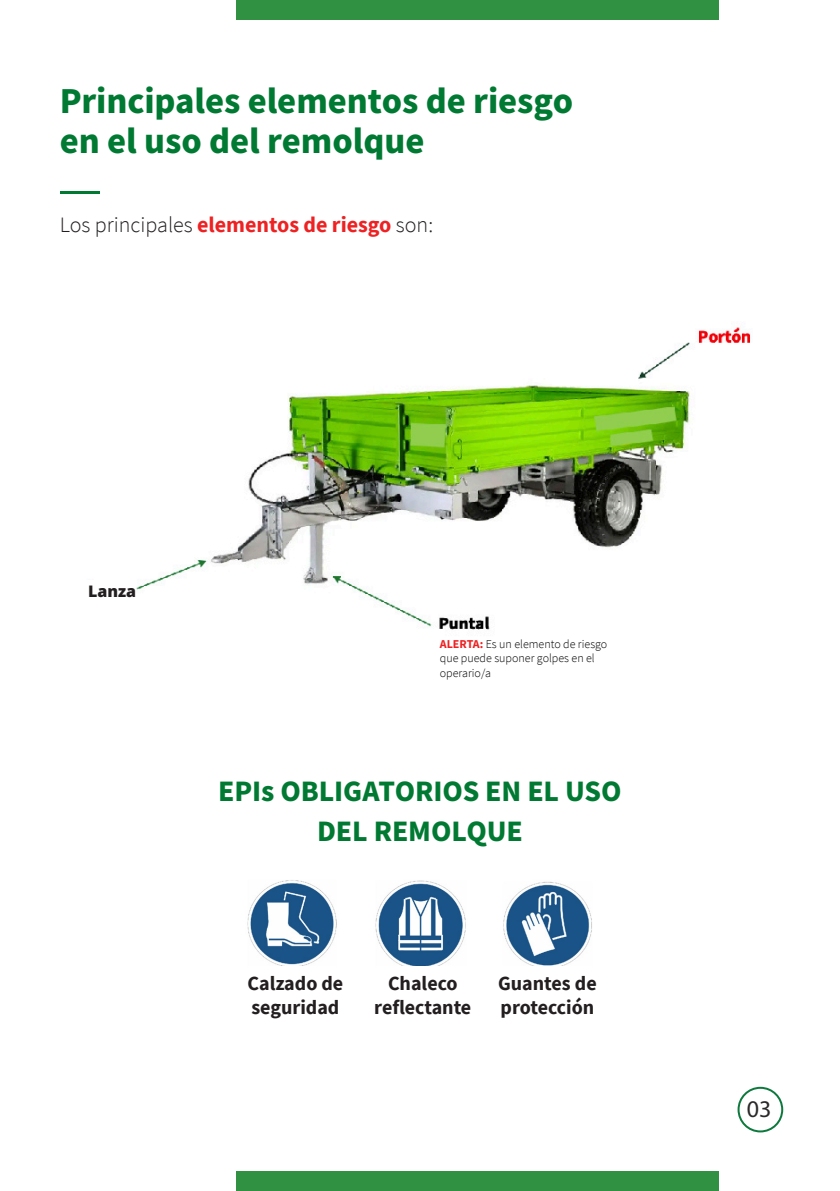
<style>
.page{position:relative;width:840px;height:1191px;background:#fff}
.page>*{position:absolute;margin:0;border:0;box-sizing:border-box;transform-origin:0 0}
.t1{font:900 32px "Noto Sans HK";letter-spacing:-.005em;color:#007932}
.t2{font:900 26px "Noto Sans HK";letter-spacing:-.005em;color:#007932}
.t3{font:24px "Myriad Pro";color:#2b292a}
.t4{font:300 22px "Source Sans Pro";color:#231f20}
.t5{font:700 20px/24px "Source Sans Pro";color:#231f20}
.t6{font:900 16px "Noto Sans";color:#231f20}
.t7{font:300 12px/14.4px "Source Sans Pro";color:#000}
.s1{font-weight:700;color:#ee2123}
</style>
<div class="page">
<div style="left:737px;top:1086px;width:45px;height:46px;border:2px solid #0d793d;border-radius:50%"></div>
<div style="left:236px;top:1171px;width:482px;height:20px;background:#309143"></div>
<div style="left:236px;top:0;width:482px;height:19px;background:#309143"></div>
<hr style="left:60px;top:191px;width:39px;height:3px;background:#007933">
<img style="left:92px;top:324px;width:660px;height:306px">
<img style="left:247px;top:880px;width:90px;height:85px">
<img style="left:375px;top:880px;width:91px;height:85px">
<img style="left:503px;top:881px;width:88px;height:84px">
<div style="left:42px;top:580px;width:94px;height:30px;background:#fff"></div>
<p class="t1" style="left:60px;top:83px;width:514px">Principales elementos de riesgo</p>
<p class="t1" style="left:60px;top:123px;width:366px">en el uso del remolque</p>
<p class="t4" style="left:60px;top:211px;width:375px">Los principales <span class="s1">elementos de riesgo</span> son:</p>
<p class="t6" style="left:88px;top:579px;width:50px">Lanza</p>
<p class="t7" style="left:439px;top:637px;width:169px"><span class="s1">ALERTA:</span> Es un elemento de riesgo que puede suponer golpes en el operario/a</p>
<p class="t2" style="left:218px;top:777px;width:405px">EPIs OBLIGATORIOS EN EL USO</p>
<p class="t2" style="left:317px;top:817px;width:207px">DEL REMOLQUE</p>
<p class="t5" style="left:247px;top:971px;width:97px">Calzado de seguridad</p>
<p class="t5" style="left:388px;top:971px;width:71px">Chaleco</p>
<p class="t5" style="left:374px;top:995px;width:98px">reflectante</p>
<p class="t5" style="left:498px;top:971px;width:100px">Guantes de</p>
<p class="t5" style="left:500px;top:995px;width:95px">protección</p>
<h3 class="t3" style="left:746px;top:1094px;width:26px">03</h3>
</div>
